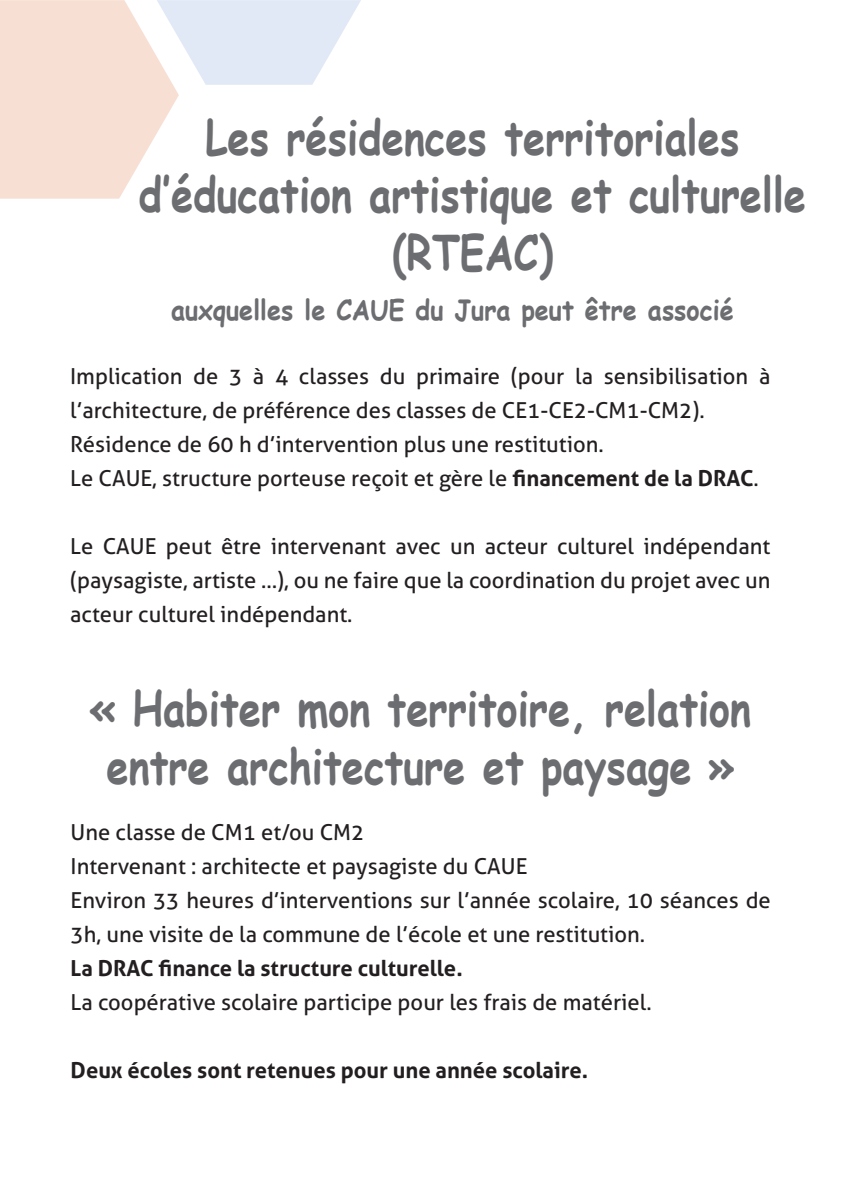
<style>
.page{position:relative;width:842px;height:1191px;background:#fff}
.page>*{position:absolute;margin:0;border:0;box-sizing:border-box;transform-origin:0 0}
.t1{font:700 48px/57.6px "Comic Sans MS";color:#6c6d70;text-align:center;scale:.83 1}
.t2{font:700 28px "Comic Sans MS";color:#6c6d70;scale:.9 1}
.t3{font:22px/34px "Aller";color:#231f20}
.t4{font:700 22px "Aller";color:#231f20}
.s1{font-weight:700}
</style>
<div class="page">
<svg style="left:0;top:0;width:361px;height:199px"></svg>
<h1 class="t1" style="left:139px;top:107px;width:805px">Les résidences territoriales d’éducation artistique et culturelle (RTEAC)</h1>
<p class="t2" style="left:171px;top:289px;width:627px">auxquelles le CAUE du Jura peut être associé</p>
<p class="t3" style="left:70px;top:359px;width:702px">Implication de 3 à 4 classes du primaire (pour la sensibilisation à l’architecture, de préférence des classes de CE1-CE2-CM1-CM2).<br>Résidence de 60 h d’intervention plus une restitution.<br>Le CAUE, structure porteuse reçoit et gère le <span class="s1">financement de la DRAC</span>.</p>
<p class="t3" style="left:70px;top:529px;width:702px;text-align:justify">Le CAUE peut être intervenant avec un acteur culturel indépendant (paysagiste, artiste …), ou ne faire que la coordination du projet avec un acteur culturel indépendant.</p>
<h1 class="t1" style="left:90px;top:678px;width:798px">« Habiter mon territoire, relation entre architecture et paysage »</h1>
<p class="t3" style="left:71px;top:815px;width:702px">Une classe de CM1 et/ou CM2<br>Intervenant : architecte et paysagiste du CAUE<br>Environ 33 heures d’interventions sur l’année scolaire, 10 séances de 3h, une visite de la commune de l’école et une restitution.</p>
<p class="t4" style="left:71px;top:954px;width:394px">La DRAC finance la structure culturelle.</p>
<p class="t3" style="left:71px;top:985px;width:582px">La coopérative scolaire participe pour les frais de matériel.</p>
<p class="t4" style="left:71px;top:1056px;width:519px">Deux écoles sont retenues pour une année scolaire.</p>
</div>
